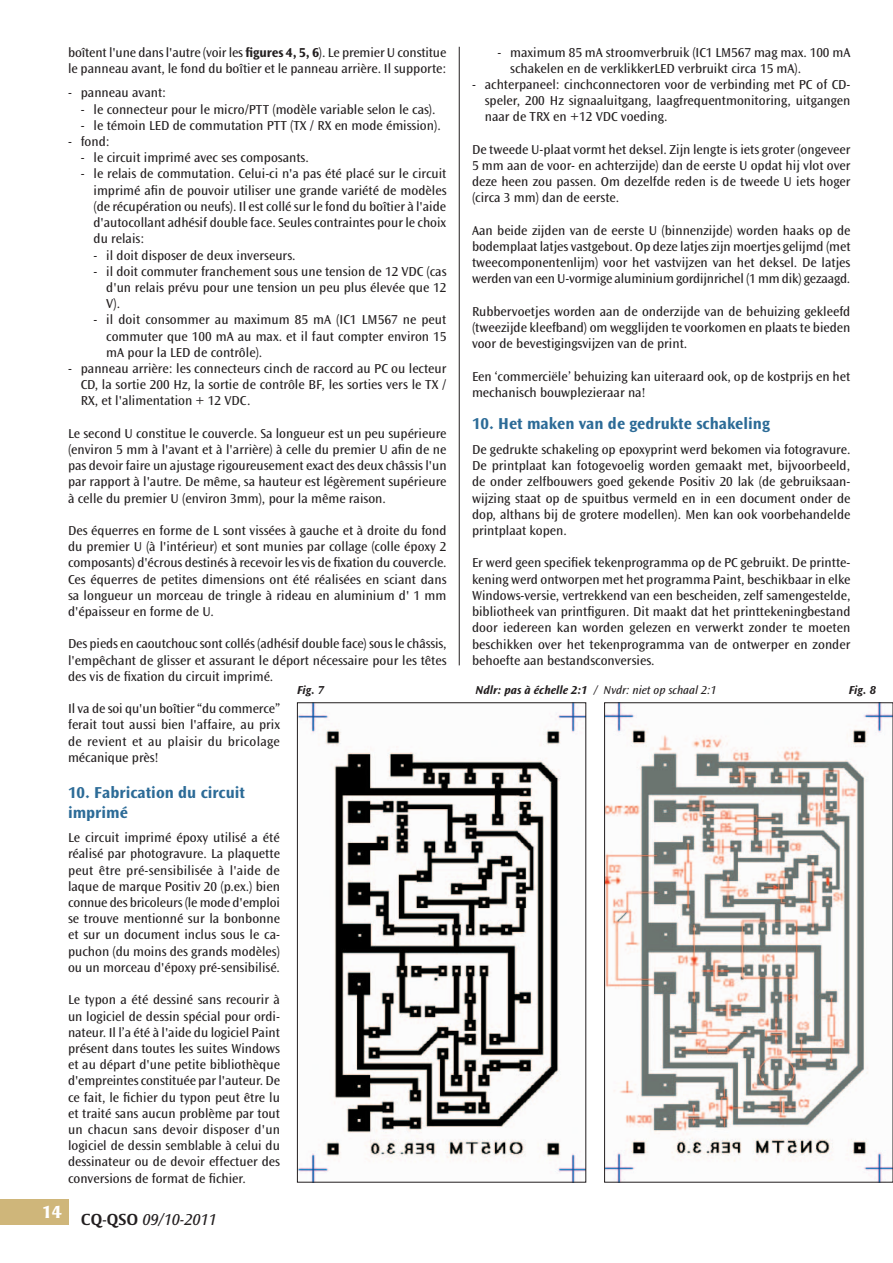
<style>
.page{position:relative;width:893px;height:1263px;background:#fff}
.page>*{position:absolute;margin:0;border:0;box-sizing:border-box;transform-origin:0 0}
.t1{font:700 16.5px/19.8px "Ocean Sans Std";color:#2c6b97}
.t2{font:italic 16.5px "Ocean Sans Std";color:#231f20}
.t3{font:13.5px/16.2px "Ocean Sans Std";color:#231f20;text-align:justify}
.t4{font:italic 12px "Ocean Sans Std";color:#231f20}
.t5{font:italic 700 12px "Ocean Sans Std";color:#231f20}
.s1{font-weight:700}
.s2{font-family:"Strayhorn MT Std";font-weight:700;font-style:normal}
</style>
<div class="page">
<img style="left:299px;top:704px;width:285px;height:476px">
<div style="left:297px;top:702px;width:289px;height:480px;border:1px solid #231f20"></div>
<img style="left:606px;top:704px;width:285px;height:476px">
<div style="left:604px;top:702px;width:289px;height:480px;border:1px solid #231f20"></div>
<hr style="left:459px;top:47px;width:1px;height:618px;background:#231f20">
<div style="left:0;top:1199px;width:68px;height:26px;background:#cfb67a"></div>
<p class="t3" style="left:510px;top:44px;width:342px;text-indent:-13px">- maximum 85 mA stroomverbruik (IC1 LM567 mag max. 100 mA schakelen en de verklikkerLED verbruikt circa 15 mA).</p>
<p class="t3" style="left:485px;top:77px;width:367px;text-indent:-13px">- achterpaneel: cinchconnectoren voor de verbinding met PC of CD&shy;speler, 200 Hz signaaluitgang, laagfrequentmonitoring, uitgangen naar de TRX en +12 VDC voeding.</p>
<p class="t3" style="left:472px;top:141px;width:380px">De tweede U-plaat vormt het deksel. Zijn lengte is iets groter (ongeveer 5 mm aan de voor- en achterzijde) dan de eerste U opdat hij vlot over deze heen zou passen. Om dezelfde reden is de tweede U iets hoger (circa 3 mm) dan de eerste.</p>
<p class="t3" style="left:472px;top:222px;width:380px">Aan beide zijden van de eerste U (binnenzijde) worden haaks op de bodemplaat latjes vastgebout. Op deze latjes zijn moertjes gelijmd (met tweecomponentenlijm) voor het vastvijzen van het deksel. De latjes werden van een U-vormige aluminium gordijnrichel (1 mm dik) gezaagd.</p>
<p class="t3" style="left:472px;top:303px;width:380px">Rubbervoetjes worden aan de onderzijde van de behuizing gekleefd (tweezijde kleefband) om wegglijden te voorkomen en plaats te bieden voor de bevestigingsvijzen van de print.</p>
<p class="t3" style="left:472px;top:368px;width:380px">Een ‘commerciële’ behuizing kan uiteraard ook, op de kostprijs en het mechanisch bouwplezieraar na!</p>
<p class="t1" style="left:472px;top:414px;width:299px">10. Het maken van de gedrukte schakeling</p>
<p class="t3" style="left:472px;top:442px;width:380px">De gedrukte schakeling op epoxyprint werd bekomen via fotogravure.<br>De printplaat kan fotogevoelig worden gemaakt met, bijvoorbeeld, de onder zelfbouwers goed gekende Positiv 20 lak (de gebruiksaan&shy;wijzing staat op de spuitbus vermeld en in een document onder de dop, althans bij de grotere modellen). Men kan ook voorbehandelde printplaat kopen.</p>
<p class="t3" style="left:472px;top:555px;width:380px">Er werd geen specifiek tekenprogramma op de PC gebruikt. De printte&shy;kening werd ontworpen met het programma Paint, beschikbaar in elke Windows-versie, vertrekkend van een bescheiden, zelf samengestelde, bibliotheek van printfiguren. Dit maakt dat het printtekeningbestand door iedereen kan worden gelezen en verwerkt zonder te moeten beschikken over het tekenprogramma van de ontwerper en zonder behoefte aan bestandsconversies.</p>
<p class="t3" style="left:68px;top:44px;width:380px">boîtent l'une dans l'autre (voir les <span class="s1">figures 4, 5, 6</span>). Le premier U constitue le panneau avant, le fond du boîtier et le panneau arrière. Il supporte:</p>
<p class="t3" style="left:68px;top:85px;width:100px">- panneau avant:</p>
<p class="t3" style="left:81px;top:101px;width:356px">- le connecteur pour le micro/PTT (modèle variable selon le cas).</p>
<p class="t3" style="left:81px;top:117px;width:361px">- le témoin LED de commutation PTT (TX / RX en mode émission).</p>
<p class="t3" style="left:68px;top:134px;width:43px">- fond:</p>
<p class="t3" style="left:81px;top:150px;width:230px">- le circuit imprimé avec ses composants.</p>
<p class="t3" style="left:94px;top:166px;width:354px;text-indent:-13px">- le relais de commutation. Celui-ci n'a pas été placé sur le circuit imprimé afin de pouvoir utiliser une grande variété de modèles (de récupération ou neufs). Il est collé sur le fond du boîtier à l'aide d'autocollant adhésif double face. Seules contraintes pour le choix du relais:</p>
<p class="t3" style="left:94px;top:247px;width:204px">- il doit disposer de deux inverseurs.</p>
<p class="t3" style="left:106px;top:263px;width:342px;text-indent:-13px">- il doit commuter franchement sous une tension de 12 VDC (cas d'un relais prévu pour une tension un peu plus élevée que 12<br>V).</p>
<p class="t3" style="left:106px;top:312px;width:342px;text-indent:-13px">- il doit consommer au maximum 85 mA (IC1 LM567 ne peut commuter que 100 mA au max. et il faut compter environ 15 mA pour la LED de contrôle).</p>
<p class="t3" style="left:81px;top:360px;width:367px;text-indent:-13px">- panneau arrière: les connecteurs cinch de raccord au PC ou lecteur CD, la sortie 200 Hz, la sortie de contrôle BF, les sorties vers le TX / RX, et l'alimentation + 12 VDC.</p>
<p class="t3" style="left:68px;top:425px;width:380px">Le second U constitue le couvercle. Sa longueur est un peu supérieure (environ 5 mm à l'avant et à l'arrière) à celle du premier U afin de ne pas devoir faire un ajustage rigoureusement exact des deux châssis l'un par rapport à l'autre. De même, sa hauteur est légèrement supérieure à celle du premier U (environ 3mm), pour la même raison.</p>
<p class="t3" style="left:68px;top:522px;width:380px">Des équerres en forme de L sont vissées à gauche et à droite du fond du premier U (à l'intérieur) et sont munies par collage (colle époxy 2 composants) d'écrous destinés à recevoir les vis de fixation du couvercle.<br>Ces équerres de petites dimensions ont été réalisées en sciant dans sa longueur un morceau de tringle à rideau en aluminium d' 1 mm d'épaisseur en forme de U.</p>
<p class="t3" style="left:68px;top:636px;width:380px">Des pieds en caoutchouc sont collés (adhésif double face) sous le châssis, l'empêchant de glisser et assurant le déport nécessaire pour les têtes des vis de fixation du circuit imprimé.</p>
<p class="t3" style="left:68px;top:701px;width:213px">Il va de soi qu'un boîtier “du commerce” ferait tout aussi bien l'affaire, au prix de revient et au plaisir du bricolage mécanique près!</p>
<p class="t1" style="left:68px;top:782px;width:179px">10. Fabrication du circuit imprimé</p>
<p class="t3" style="left:68px;top:830px;width:214px">Le circuit imprimé époxy utilisé a été réalisé par photogravure. La plaquette peut être pré-sensibilisée à l'aide de laque de marque Positiv 20 (p.ex.) bien connue des bricoleurs (le mode d'emploi se trouve mentionné sur la bonbonne et sur un document inclus sous le ca&shy;puchon (du moins des grands modèles) ou un morceau d'époxy pré-sensibilisé.</p>
<p class="t3" style="left:68px;top:992px;width:214px">Le typon a été dessiné sans recourir à un logiciel de dessin spécial pour ordi&shy;nateur. Il l’a été à l'aide du logiciel Paint présent dans toutes les suites Windows et au départ d'une petite bibliothèque d'empreintes constituée par l'auteur. De ce fait, le fichier du typon peut être lu et traité sans aucun problème par tout un chacun sans devoir disposer d'un logiciel de dessin semblable à celui du dessinateur ou de devoir effectuer des conversions de format de fichier.</p>
<p class="t5" style="left:297px;top:683px;width:29px">Fig. 7</p>
<p class="t4" style="left:476px;top:683px;width:242px"><span class="s1">Ndlr: pas à échelle 2:1</span> / Nvdr: niet op schaal 2:1</p>
<p class="t5" style="left:849px;top:683px;width:29px">Fig. 8</p>
<p class="t2" style="left:42px;top:1210px;width:176px"><sup>14</sup> <span class="s2">CQ-QSO</span> 09/10-2011</p>
</div>
